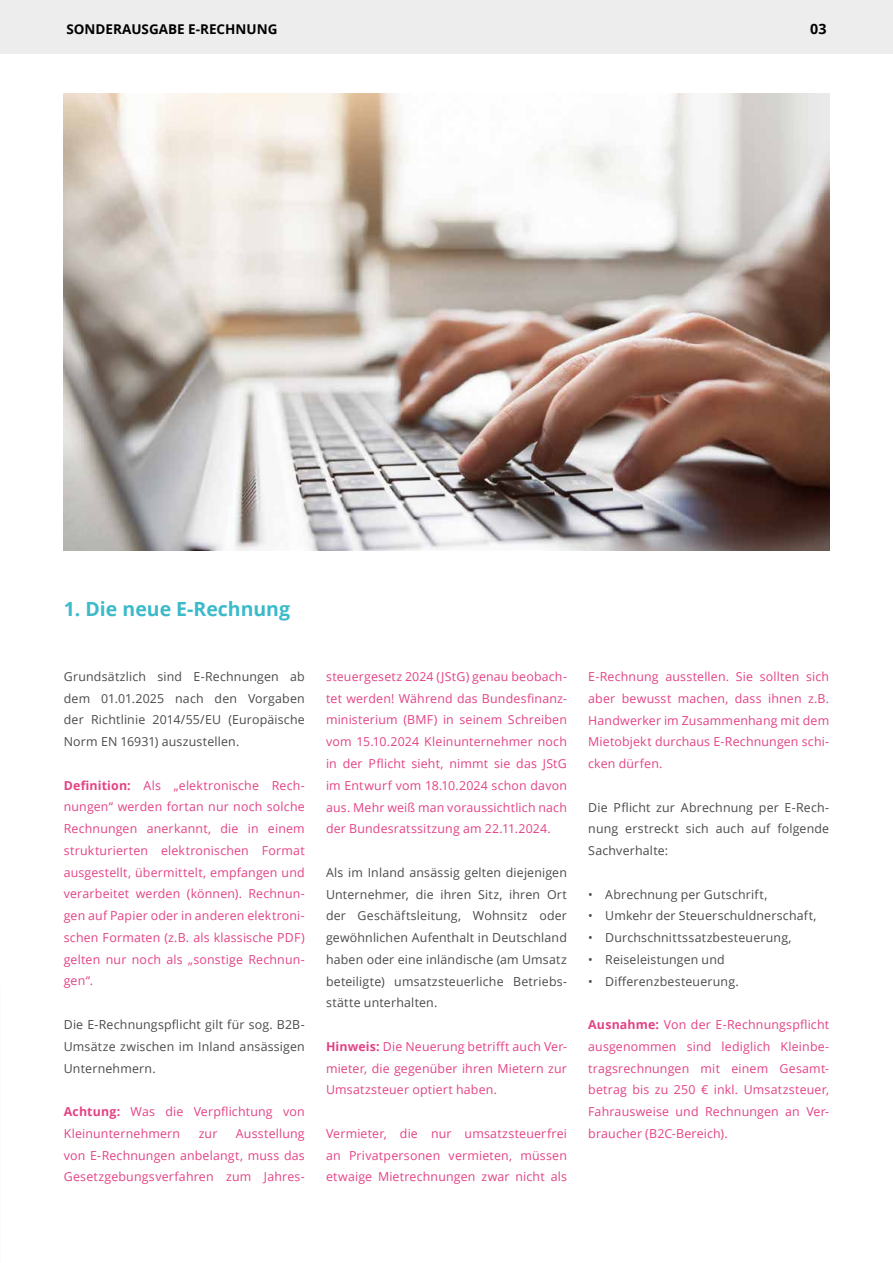
<style>
.page{position:relative;width:893px;height:1263px;background:#fff}
.page>*{position:absolute;margin:0;border:0;box-sizing:border-box;transform-origin:0 0}
.t1{font:700 19.5px "Open Sans";color:#3bbac9}
.t2{font:700 14.25px "Open Sans";color:#000}
.t3{font:700 13.5px "Open Sans";color:#000}
.t4{font:12.3px/21.8px "Open Sans";letter-spacing:.015em;color:#e34285;text-align:justify}
.t5{font:12.3px/21.8px "Open Sans";letter-spacing:.015em;color:#4a4a49;text-align:justify}
.s1{font-weight:700}
</style>
<div class="page">
<div style="left:0;top:0;width:893px;height:54px;background:#ededed"></div>
<img style="left:64px;top:94px;width:765px;height:456px">
<p class="t3" style="left:66px;top:20px;width:213px">SONDERAUSGABE E-RECHNUNG</p>
<p class="t2" style="left:810px;top:19px;width:18px">03</p>
<h1 class="t1" style="left:64px;top:595px;width:228px">1. Die neue E-Rechnung</h1>
<p class="t5" style="left:64px;top:665px;width:242px">Grundsätzlich sind E-Rechnungen ab dem 01.01.2025 nach den Vorgaben der Richtlinie 2014/55/EU (Europäische Norm EN 16931) auszustellen.</p>
<p class="t4" style="left:64px;top:774px;width:242px"><span class="s1">Definition:</span> Als „elektronische Rech&shy;nungen“ werden fortan nur noch solche Rechnungen anerkannt, die in einem strukturierten elektronischen Format ausgestellt, übermittelt, empfangen und verarbeitet werden (können). Rechnun&shy;gen auf Papier oder in anderen elektroni&shy;schen Formaten (z.B. als klassische PDF) gelten nur noch als „sonstige Rechnun&shy;gen“.</p>
<p class="t5" style="left:64px;top:1013px;width:242px">Die E-Rechnungspflicht gilt für sog. B2B-Umsätze zwischen im Inland ansässigen Unternehmern.</p>
<p class="t4" style="left:64px;top:1100px;width:242px"><span class="s1">Achtung:</span> Was die Verpflichtung von<br>Kleinunternehmern</p>
<p class="t4" style="left:64px;top:1122px;width:242px;text-indent:172px">Ausstellung von E-Rechnungen anbelangt, muss das Gesetzgebungsverfahren zum Jahres-</p>
<p class="t4" style="left:199px;top:1122px;width:20px">zur</p>
<p class="t4" style="left:326px;top:665px;width:242px">steuergesetz 2024 (JStG) genau beobach&shy;tet werden! Während das Bundesfinanz&shy;ministerium (BMF) in seinem Schreiben vom 15.10.2024 Kleinunternehmer noch in der Pflicht sieht, nimmt sie das JStG im Entwurf vom 18.10.2024 schon davon aus. Mehr weiß man voraussichtlich nach der Bundesratssitzung am 22.11.2024.</p>
<p class="t5" style="left:326px;top:861px;width:242px">Als im Inland ansässig gelten diejenigen Unternehmer, die ihren Sitz, ihren Ort der Geschäftsleitung, Wohnsitz oder gewöhnlichen Aufenthalt in Deutschland haben oder eine inländische (am Umsatz beteiligte) umsatzsteuerliche Betriebs&shy;stätte unterhalten.</p>
<p class="t4" style="left:326px;top:1035px;width:242px"><span class="s1">Hinweis:</span> Die Neuerung betrifft auch Ver&shy;mieter, die gegenüber ihren Mietern zur Umsatzsteuer optiert haben.</p>
<p class="t4" style="left:326px;top:1122px;width:242px">Vermieter, die nur umsatzsteuerfrei an Privatpersonen vermieten, müssen etwaige Mietrechnungen zwar nicht als</p>
<p class="t4" style="left:588px;top:665px;width:242px">E-Rechnung ausstellen. Sie sollten sich aber bewusst machen, dass ihnen z.B.<br>Handwerker im Zusammenhang mit dem Mietobjekt durchaus E-Rechnungen schi&shy;cken dürfen.</p>
<p class="t5" style="left:588px;top:796px;width:242px">Die Pflicht zur Abrechnung per E-Rech&shy;nung erstreckt sich auch auf folgende Sachverhalte:</p>
<p class="t5" style="left:588px;top:883px;width:181px">• Abrechnung per Gutschrift,</p>
<p class="t5" style="left:588px;top:905px;width:230px">• Umkehr der Steuerschuldnerschaft,</p>
<p class="t5" style="left:588px;top:926px;width:205px">• Durchschnittssatzbesteuerung,</p>
<p class="t5" style="left:588px;top:948px;width:138px">• Reiseleistungen und</p>
<p class="t5" style="left:588px;top:970px;width:152px">• Differenzbesteuerung.</p>
<p class="t4" style="left:588px;top:1013px;width:242px"><span class="s1">Ausnahme:</span> Von der E-Rechnungspflicht ausgenommen sind lediglich Kleinbe&shy;tragsrechnungen mit einem Gesamt&shy;betrag bis zu 250 € inkl. Umsatzsteuer, Fahrausweise und Rechnungen an Ver&shy;braucher (B2C-Bereich).</p>
</div>
